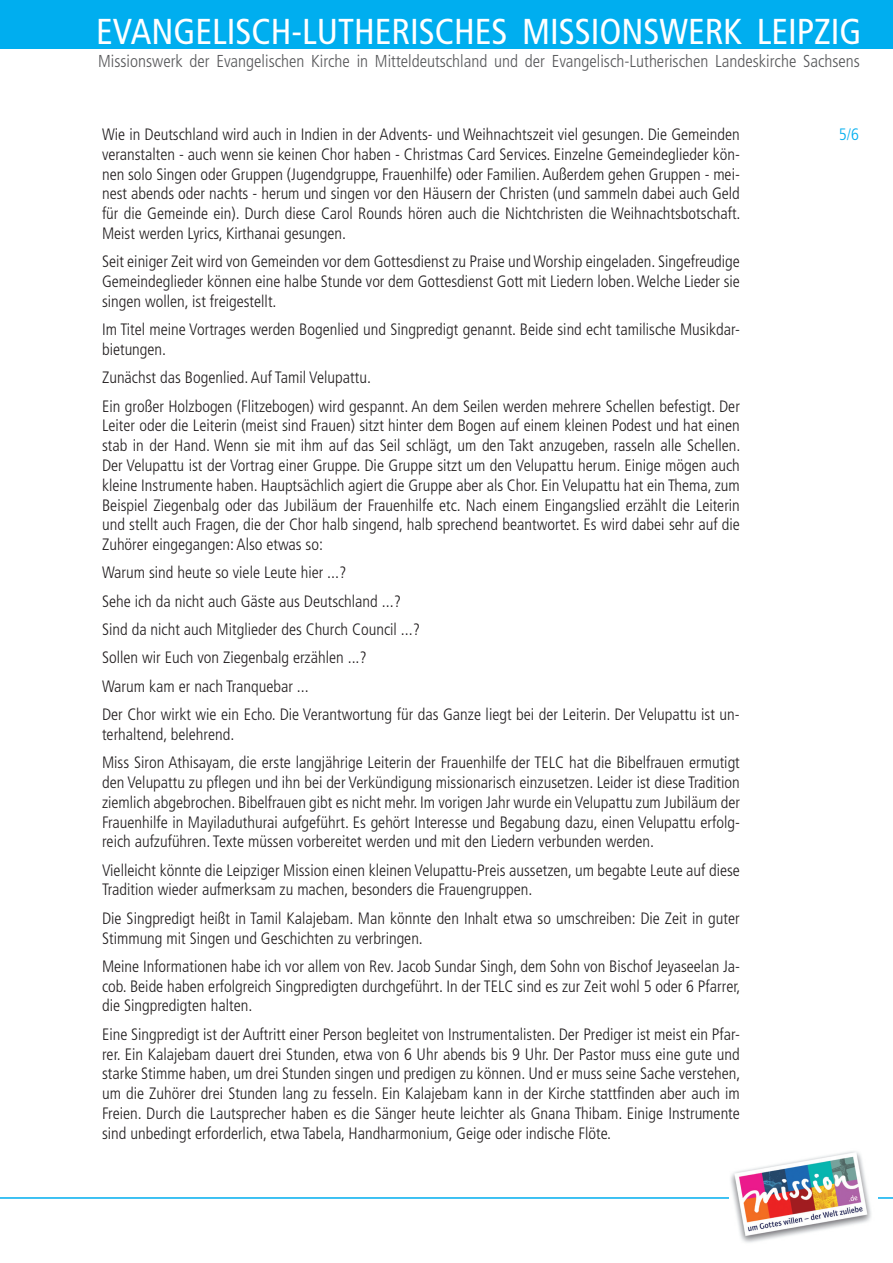
<style>
.page{position:relative;width:893px;height:1263px;background:#fff}
.page>*{position:absolute;margin:0;border:0;box-sizing:border-box;transform-origin:0 0}
.t1{font:condensed 36px "Frutiger";color:#fff}
.t2{font:300 condensed 17.25px "Frutiger";color:#57585a}
.t3{font:300 condensed 16.5px/19.8px "Frutiger";color:#231f20;text-align:justify}
.t4{font:300 condensed 16.5px "Frutiger";color:#00aeef}
</style>
<div class="page">
<div style="left:0;top:0;width:893px;height:49px;background:#00aeef"></div>
<hr style="left:0;top:1197px;width:893px;height:2px;background:#00aeef">
<img style="left:730px;top:1151px;width:148px;height:92px">
<h1 class="t1" style="left:96px;top:10px;width:767px">EVANGELISCH-LUTHERISCHES MISSIONSWERK LEIPZIG</h1>
<p class="t2" style="left:98px;top:51px;width:763px">Missionswerk der Evangelischen Kirche in Mitteldeutschland und der Evangelisch-Lutherischen Landeskirche Sachsens</p>
<p class="t3" style="left:102px;top:125px;width:640px">Wie in Deutschland wird auch in Indien in der Advents- und Weihnachtszeit viel gesungen. Die Gemeinden veranstalten - auch wenn sie keinen Chor haben - Christmas Card Services. Einzelne Gemeindeglieder kön&shy;nen solo Singen oder Gruppen (Jugendgruppe, Frauenhilfe) oder Familien. Außerdem gehen Gruppen - mei&shy;nest abends oder nachts - herum und singen vor den Häusern der Christen (und sammeln dabei auch Geld für die Gemeinde ein). Durch diese Carol Rounds hören auch die Nichtchristen die Weihnachtsbotschaft.<br>Meist werden Lyrics, Kirthanai gesungen.</p>
<p class="t3" style="left:102px;top:252px;width:639px">Seit einiger Zeit wird von Gemeinden vor dem Gottesdienst zu Praise und Worship eingeladen. Singefreudige Gemeindeglieder können eine halbe Stunde vor dem Gottesdienst Gott mit Liedern loben. Welche Lieder sie singen wollen, ist freigestellt.</p>
<p class="t3" style="left:102px;top:320px;width:639px">Im Titel meine Vortrages werden Bogenlied und Singpredigt genannt. Beide sind echt tamilische Musikdar&shy;bietungen.</p>
<p class="t3" style="left:102px;top:364px;width:639px;line-height:28.3px">Zunächst das Bogenlied. Auf Tamil Velupattu.<br>Ein großer Holzbogen (Flitzebogen) wird gespannt. An dem Seilen werden mehrere Schellen befestigt. Der</p>
<p class="t3" style="left:102px;top:416px;width:640px">Leiter oder die Leiterin (meist sind Frauen) sitzt hinter dem Bogen auf einem kleinen Podest und hat einen stab in der Hand. Wenn sie mit ihm auf das Seil schlägt, um den Takt anzugeben, rasseln alle Schellen.<br>Der Velupattu ist der Vortrag einer Gruppe. Die Gruppe sitzt um den Velupattu herum. Einige mögen auch kleine Instrumente haben. Hauptsächlich agiert die Gruppe aber als Chor. Ein Velupattu hat ein Thema, zum Beispiel Ziegenbalg oder das Jubiläum der Frauenhilfe etc. Nach einem Eingangslied erzählt die Leiterin und stellt auch Fragen, die der Chor halb singend, halb sprechend beantwortet. Es wird dabei sehr auf die Zuhörer eingegangen: Also etwas so:</p>
<p class="t3" style="left:102px;top:559px;width:639px;line-height:28.3px;text-align:left">Warum sind heute so viele Leute hier ...?<br>Sehe ich da nicht auch Gäste aus Deutschland ...?<br>Sind da nicht auch Mitglieder des Church Council ...?<br>Sollen wir Euch von Ziegenbalg erzählen ...?<br>Warum kam er nach Tranquebar ...<br>Der Chor wirkt wie ein Echo. Die Verantwortung für das Ganze liegt bei der Leiterin. Der Velupattu ist un-</p>
<p class="t3" style="left:102px;top:720px;width:639px;line-height:28.3px">terhaltend, belehrend.<br>Miss Siron Athisayam, die erste langjährige Leiterin der Frauenhilfe der TELC hat die Bibelfrauen ermutigt</p>
<p class="t3" style="left:102px;top:772px;width:639px">den Velupattu zu pflegen und ihn bei der Verkündigung missionarisch einzusetzen. Leider ist diese Tradition ziemlich abgebrochen. Bibelfrauen gibt es nicht mehr. Im vorigen Jahr wurde ein Velupattu zum Jubiläum der Frauenhilfe in Mayiladuthurai aufgeführt. Es gehört Interesse und Begabung dazu, einen Velupattu erfolg&shy;reich aufzuführen. Texte müssen vorbereitet werden und mit den Liedern verbunden werden.</p>
<p class="t3" style="left:102px;top:860px;width:639px">Vielleicht könnte die Leipziger Mission einen kleinen Velupattu-Preis aussetzen, um begabte Leute auf diese<br>Tradition wieder aufmerksam zu machen, besonders die Frauengruppen.</p>
<p class="t3" style="left:102px;top:908px;width:639px">Die Singpredigt heißt in Tamil Kalajebam. Man könnte den Inhalt etwa so umschreiben: Die Zeit in guter<br>Stimmung mit Singen und Geschichten zu verbringen.</p>
<p class="t3" style="left:102px;top:956px;width:640px">Meine Informationen habe ich vor allem von Rev. Jacob Sundar Singh, dem Sohn von Bischof Jeyaseelan Ja&shy;cob. Beide haben erfolgreich Singpredigten durchgeführt. In der TELC sind es zur Zeit wohl 5 oder 6 Pfarrer, die Singpredigten halten.</p>
<p class="t3" style="left:102px;top:1024px;width:640px">Eine Singpredigt ist der Auftritt einer Person begleitet von Instrumentalisten. Der Prediger ist meist ein Pfar&shy;rer. Ein Kalajebam dauert drei Stunden, etwa von 6 Uhr abends bis 9 Uhr. Der Pastor muss eine gute und starke Stimme haben, um drei Stunden singen und predigen zu können. Und er muss seine Sache verstehen, um die Zuhörer drei Stunden lang zu fesseln. Ein Kalajebam kann in der Kirche stattfinden aber auch im Freien. Durch die Lautsprecher haben es die Sänger heute leichter als Gnana Thibam. Einige Instrumente sind unbedingt erforderlich, etwa Tabela, Handharmonium, Geige oder indische Flöte.</p>
<p class="t4" style="left:839px;top:125px;width:22px">5/6</p>
</div>
